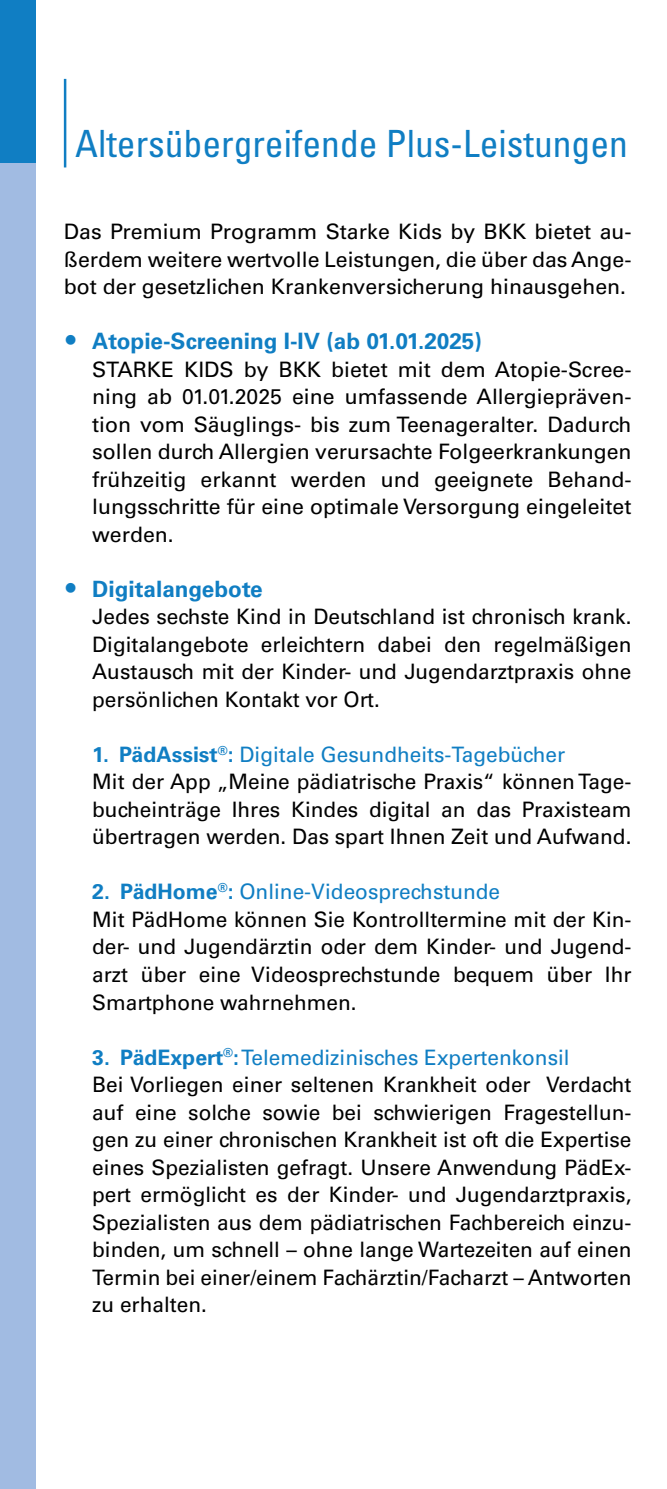
<style>
.page{position:relative;width:667px;height:1489px;background:#fff}
.page>*{position:absolute;margin:0;border:0;box-sizing:border-box;transform-origin:0 0}
.t1{font:condensed 37.5px "Univers LT Std";color:#107ec3}
.t2{font:700 22.5px "Univers LT Std";color:#107ec3}
.t3{font:21.25px/27.5px "Univers LT Std";color:#000;text-align:justify}
.s1{font-weight:700;color:#107ec3}
.s2{color:#107ec3}
</style>
<div class="page">
<hr style="left:666px;top:0;width:1px;height:163px;background:#107ec3">
<hr style="left:666px;top:163px;width:1px;height:1325px;background:#a1bbe2">
<div style="left:0;top:0;width:35px;height:163px;background:#107ec3"></div>
<div style="left:0;top:163px;width:35px;height:1325px;background:#a1bbe2"></div>
<hr style="left:64px;top:79px;width:2px;height:88px;background:#107ec3">
<h1 class="t1" style="left:75px;top:120px;width:553px">Altersübergreifende Plus-Leistungen</h1>
<p class="t3" style="left:64px;top:218px;width:568px">Das Premium Programm Starke Kids by BKK bietet au&shy;ßerdem weitere wertvolle Leistungen, die über das Ange&shy;bot der gesetzlichen Krankenversicherung hinausgehen.</p>
<p class="t2" style="left:92px;top:328px;width:391px">Atopie-Screening I-IV (ab 01.01.2025)</p>
<p class="t3" style="left:92px;top:355px;width:540px">STARKE KIDS by BKK bietet mit dem Atopie-Scree&shy;ning ab 01.01.2025 eine umfassende Allergiepräven&shy;tion vom Säuglings- bis zum Teenageralter. Dadurch sollen durch Allergien verursachte Folgeerkrankungen frühzeitig erkannt werden und geeignete Behand&shy;lungsschritte für eine optimale Versorgung eingeleitet werden.</p>
<p class="t2" style="left:92px;top:575px;width:172px">Digitalangebote</p>
<p class="t3" style="left:92px;top:603px;width:540px">Jedes sechste Kind in Deutschland ist chronisch krank.<br>Digitalangebote erleichtern dabei den regelmäßigen Austausch mit der Kinder- und Jugendarztpraxis ohne persönlichen Kontakt vor Ort.</p>
<p class="t3" style="left:92px;top:740px;width:540px;text-align:left"><span class="s1">1. PädAssist</span><sup>®</sup><span class="s1">:</span> <span class="s2">Digitale Gesundheits-Tagebücher<br></span>Mit der App „Meine pädiatrische Praxis“ können Tage&shy;bucheinträge Ihres Kindes digital an das Praxisteam übertragen werden. Das spart Ihnen Zeit und Aufwand.</p>
<p class="t3" style="left:92px;top:878px;width:540px;text-align:left"><span class="s1">2. PädHome</span><sup>®</sup><span class="s1">:</span> <span class="s2">Online-Videosprechstunde<br></span>Mit PädHome können Sie Kontrolltermine mit der Kin&shy;der- und Jugendärztin oder dem Kinder- und Jugend&shy;arzt über eine Videosprechstunde bequem über Ihr Smartphone wahrnehmen.</p>
<p class="t3" style="left:92px;top:1043px;width:540px;text-align:left"><span class="s1">3. PädExpert</span><sup>®</sup><span class="s1">:</span> <span class="s2">Telemedizinisches Expertenkonsil<br></span>Bei Vorliegen einer seltenen Krankheit oder Verdacht auf eine solche sowie bei schwierigen Fragestellun&shy;gen zu einer chronischen Krankheit ist oft die Expertise eines Spezialisten gefragt. Unsere Anwendung PädEx&shy;pert ermöglicht es der Kinder- und Jugendarztpraxis, Spezialisten aus dem pädiatrischen Fachbereich einzu&shy;binden, um schnell – ohne lange Wartezeiten auf einen Termin bei einer/einem Fachärztin/Facharzt – Antworten zu erhalten.</p>
</div>
